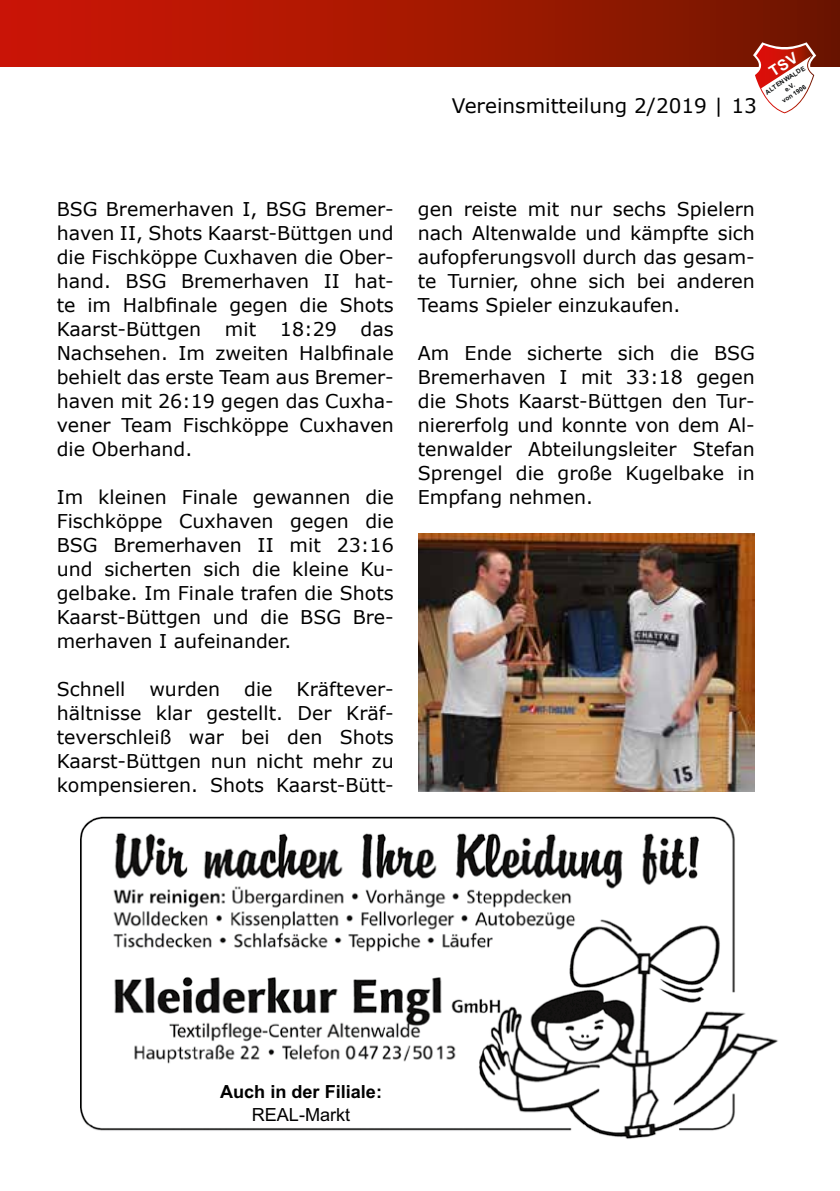
<style>
.page{position:relative;width:840px;height:1191px;background:#fff}
.page>*{position:absolute;margin:0;border:0;box-sizing:border-box;transform-origin:0 0}
.t1{font:20px "Verdana";color:#000}
.t2{font:19px/24px "Verdana";color:#000;text-align:justify}
.t3{font:700 18px "Arial";color:#000}
.t4{font:18px "Arial";color:#000}
.t5{font:700 6.4px/8.2px "Arial";color:#0e1011;text-align:center}
</style>
<div class="page">
<div style="left:0;top:0;width:839px;height:67px;background:linear-gradient(to right,#d21705,#721700)"></div>
<img style="left:418px;top:533px;width:336px;height:258px">
<img style="left:80px;top:817px;width:698px;height:322px">
<div style="left:158px;top:1076px;width:276px;height:47px;background:#fff"></div>
<svg style="left:752px;top:42px;width:63px;height:71px"></svg>
<p class="t1" style="left:451px;top:92px;width:306px">Vereinsmitteilung 2/2019 | 13</p>
<p class="t5" style="left:763px;top:89px;width:48px;rotate:-33deg">ALTENWALDE e.V.<br>von 1906</p>
<p class="t2" style="left:57px;top:197px;width:338px">BSG Bremerhaven I, BSG Bremer&shy;haven II, Shots Kaarst-Büttgen und die Fischköppe Cuxhaven die Ober&shy;hand. BSG Bremerhaven II hat&shy;te im Halbfinale gegen die Shots Kaarst-Büttgen mit 18:29 das Nachsehen. Im zweiten Halbfinale behielt das erste Team aus Bremer&shy;haven mit 26:19 gegen das Cuxha&shy;vener Team Fischköppe Cuxhaven die Oberhand.</p>
<p class="t2" style="left:57px;top:485px;width:338px">Im kleinen Finale gewannen die Fischköppe Cuxhaven gegen die BSG Bremerhaven II mit 23:16 und sicherten sich die kleine Ku&shy;gelbake. Im Finale trafen die Shots Kaarst-Büttgen und die BSG Bre&shy;merhaven I aufeinander.</p>
<p class="t2" style="left:57px;top:677px;width:70px">Schnell</p>
<p class="t2" style="left:149px;top:677px;width:72px">wurden</p>
<p class="t2" style="left:244px;top:677px;width:30px">die</p>
<p class="t2" style="left:57px;top:677px;width:338px;text-indent:240px">Kräftever&shy;hältnisse klar gestellt. Der Kräf&shy;teverschleiß war bei den Shots Kaarst-Büttgen nun nicht mehr zu kompensieren. Shots Kaarst-Bütt-</p>
<p class="t2" style="left:417px;top:197px;width:338px">gen reiste mit nur sechs Spielern nach Altenwalde und kämpfte sich aufopferungsvoll durch das gesam&shy;te Turnier, ohne sich bei anderen Teams Spieler einzukaufen.</p>
<p class="t2" style="left:417px;top:341px;width:338px">Am Ende sicherte sich die BSG Bremerhaven I mit 33:18 gegen die Shots Kaarst-Büttgen den Tur&shy;niererfolg und konnte von dem Al&shy;tenwalder Abteilungsleiter Stefan Sprengel die große Kugelbake in Empfang nehmen.</p>
<p class="t3" style="left:220px;top:1079px;width:163px">Auch in der Filiale:</p>
<p class="t4" style="left:251px;top:1101px;width:100px">REAL-Markt</p>
</div>
